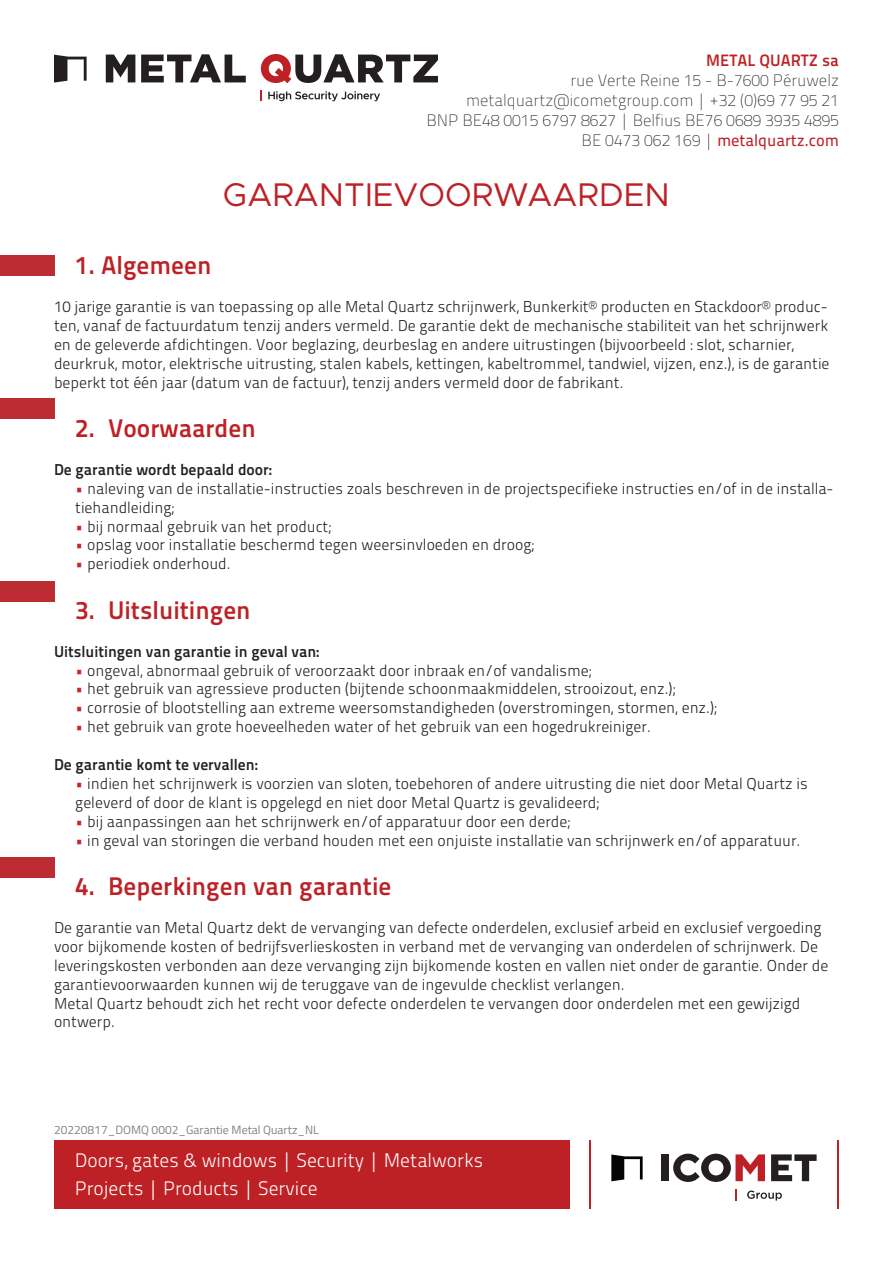
<style>
.page{position:relative;width:893px;height:1263px;background:#fff}
.page>*{position:absolute;margin:0;border:0;box-sizing:border-box;transform-origin:0 0}
.t1{font:33px "Metropolis";color:#be2125}
.t2{font:25.5px "Titillium Maps 26 L 750 wt";color:#be2125}
.t3{font:19.5px/28.5px "Titillium Maps 26 L 250 wt";color:#fff}
.t4{font:16.5px/19.8px "Titillium Maps 26 L 1 wt";color:#231f20;text-align:right}
.t5{font:16.5px "Titillium Maps 26 L 500 wt";color:#be2125}
.t6{font:16.5px "Titillium Maps 26 L 750 wt";color:#be2125}
.t7{font:15.75px/18.9px "Titillium Maps 26 L 250 wt";color:#231f20}
.t8{font:15.75px "Titillium Maps 26 L 750 wt";color:#231f20}
.t9{font:12px "Titillium Web";color:#808285}
.s1{font-family:"Titillium Maps 26 L 1 wt";color:#231f20}
.s2{color:#cc242b}
</style>
<div class="page">
<div style="left:54px;top:1141px;width:516px;height:68px;background:#be2125"></div>
<hr style="left:837px;top:1141px;width:1px;height:68px;background:#be2125">
<hr style="left:589px;top:1141px;width:2px;height:68px;background:#be2125">
<svg style="left:611px;top:1154px;width:32px;height:27px"></svg>
<div style="left:661px;top:1154px;width:8px;height:27px;background:#231f20"></div>
<svg style="left:673px;top:1154px;width:92px;height:28px"></svg>
<svg style="left:771px;top:1154px;width:46px;height:27px"></svg>
<svg style="left:736px;top:1189px;width:1px;height:12px"></svg>
<svg style="left:747px;top:1190px;width:35px;height:10px"></svg>
<div style="left:0;top:255px;width:54px;height:21px;background:#bd2b33"></div>
<div style="left:0;top:399px;width:54px;height:20px;background:#bd2b33"></div>
<div style="left:0;top:581px;width:54px;height:21px;background:#bd2b33"></div>
<div style="left:0;top:858px;width:54px;height:20px;background:#bd2b33"></div>
<svg style="left:54px;top:55px;width:33px;height:28px"></svg>
<svg style="left:106px;top:55px;width:29px;height:27px"></svg>
<svg style="left:141px;top:54px;width:105px;height:28px"></svg>
<svg style="left:261px;top:54px;width:177px;height:29px"></svg>
<svg style="left:268px;top:91px;width:112px;height:10px"></svg>
<p class="t6" style="left:706px;top:48px;width:134px">METAL QUARTZ sa</p>
<p class="t4" style="left:427px;top:70px;width:414px">rue Verte Reine 15 - B-7600 Péruwelz metalquartz@icometgroup.com | +32 (0)69 77 95 21<br>BNP BE48 0015 6797 8627 | Belfius BE76 0689 3935 4895</p>
<p class="t5" style="left:582px;top:127px;width:259px"><span class="s1">BE 0473 062 169 |</span> metalquartz.com</p>
<h1 class="t1" style="left:223px;top:174px;width:449px">GARANTIEVOORWAARDEN</h1>
<h2 class="t2" style="left:75px;top:246px;width:138px">1. Algemeen</h2>
<p class="t7" style="left:54px;top:296px;width:777px">10 jarige garantie is van toepassing op alle Metal Quartz schrijnwerk, Bunkerkit® producten en Stackdoor® produc&shy;ten, vanaf de factuurdatum tenzij anders vermeld. De garantie dekt de mechanische stabiliteit van het schrijnwerk en de geleverde afdichtingen. Voor beglazing, deurbeslag en andere uitrustingen (bijvoorbeeld : slot, scharnier, deurkruk, motor, elektrische uitrusting, stalen kabels, kettingen, kabeltrommel, tandwiel, vijzen, enz.), is de garantie beperkt tot één jaar (datum van de factuur), tenzij anders vermeld door de fabrikant.</p>
<h2 class="t2" style="left:75px;top:408px;width:182px">2. Voorwaarden</h2>
<p class="t8" style="left:54px;top:457px;width:220px">De garantie wordt bepaald door:</p>
<p class="t7" style="left:75px;top:478px;width:760px"><span class="s2">•</span> naleving van de installatie-instructies zoals beschreven in de projectspecifieke instructies en/of in de installa&shy;tiehandleiding;</p>
<p class="t7" style="left:75px;top:516px;width:258px"><span class="s2">•</span> bij normaal gebruik van het product;</p>
<p class="t7" style="left:75px;top:535px;width:461px"><span class="s2">•</span> opslag voor installatie beschermd tegen weersinvloeden en droog;</p>
<p class="t7" style="left:75px;top:553px;width:157px"><span class="s2">•</span> periodiek onderhoud.</p>
<h2 class="t2" style="left:75px;top:590px;width:177px">3. Uitsluitingen</h2>
<p class="t8" style="left:54px;top:639px;width:267px">Uitsluitingen van garantie in geval van:</p>
<p class="t7" style="left:75px;top:660px;width:518px"><span class="s2">•</span> ongeval, abnormaal gebruik of veroorzaakt door inbraak en/of vandalisme;</p>
<p class="t7" style="left:75px;top:679px;width:602px"><span class="s2">•</span> het gebruik van agressieve producten (bijtende schoonmaakmiddelen, strooizout, enz.);</p>
<p class="t7" style="left:75px;top:697px;width:643px"><span class="s2">•</span> corrosie of blootstelling aan extreme weersomstandigheden (overstromingen, stormen, enz.);</p>
<p class="t7" style="left:75px;top:716px;width:577px"><span class="s2">•</span> het gebruik van grote hoeveelheden water of het gebruik van een hogedrukreiniger.</p>
<p class="t8" style="left:54px;top:752px;width:206px">De garantie komt te vervallen:</p>
<p class="t7" style="left:75px;top:773px;width:734px"><span class="s2">•</span> indien het schrijnwerk is voorzien van sloten, toebehoren of andere uitrusting die niet door Metal Quartz is geleverd of door de klant is opgelegd en niet door Metal Quartz is gevalideerd;</p>
<p class="t7" style="left:75px;top:811px;width:497px"><span class="s2">•</span> bij aanpassingen aan het schrijnwerk en/of apparatuur door een derde;</p>
<p class="t7" style="left:75px;top:830px;width:727px"><span class="s2">•</span> in geval van storingen die verband houden met een onjuiste installatie van schrijnwerk en/of apparatuur.</p>
<h2 class="t2" style="left:75px;top:867px;width:318px">4. Beperkingen van garantie</h2>
<p class="t7" style="left:54px;top:917px;width:776px">De garantie van Metal Quartz dekt de vervanging van defecte onderdelen, exclusief arbeid en exclusief vergoeding voor bijkomende kosten of bedrijfsverlieskosten in verband met de vervanging van onderdelen of schrijnwerk. De leveringskosten verbonden aan deze vervanging zijn bijkomende kosten en vallen niet onder de garantie. Onder de garantievoorwaarden kunnen wij de teruggave van de ingevulde checklist verlangen.<br>Metal Quartz behoudt zich het recht voor defecte onderdelen te vervangen door onderdelen met een gewijzigd ontwerp.</p>
<p class="t9" style="left:54px;top:1121px;width:266px">20220817_DOMQ 0002_Garantie Metal Quartz_NL</p>
<p class="t3" style="left:75px;top:1145px;width:410px">Doors, gates &amp; windows | Security | Metalworks<br>Projects | Products | Service</p>
</div>
